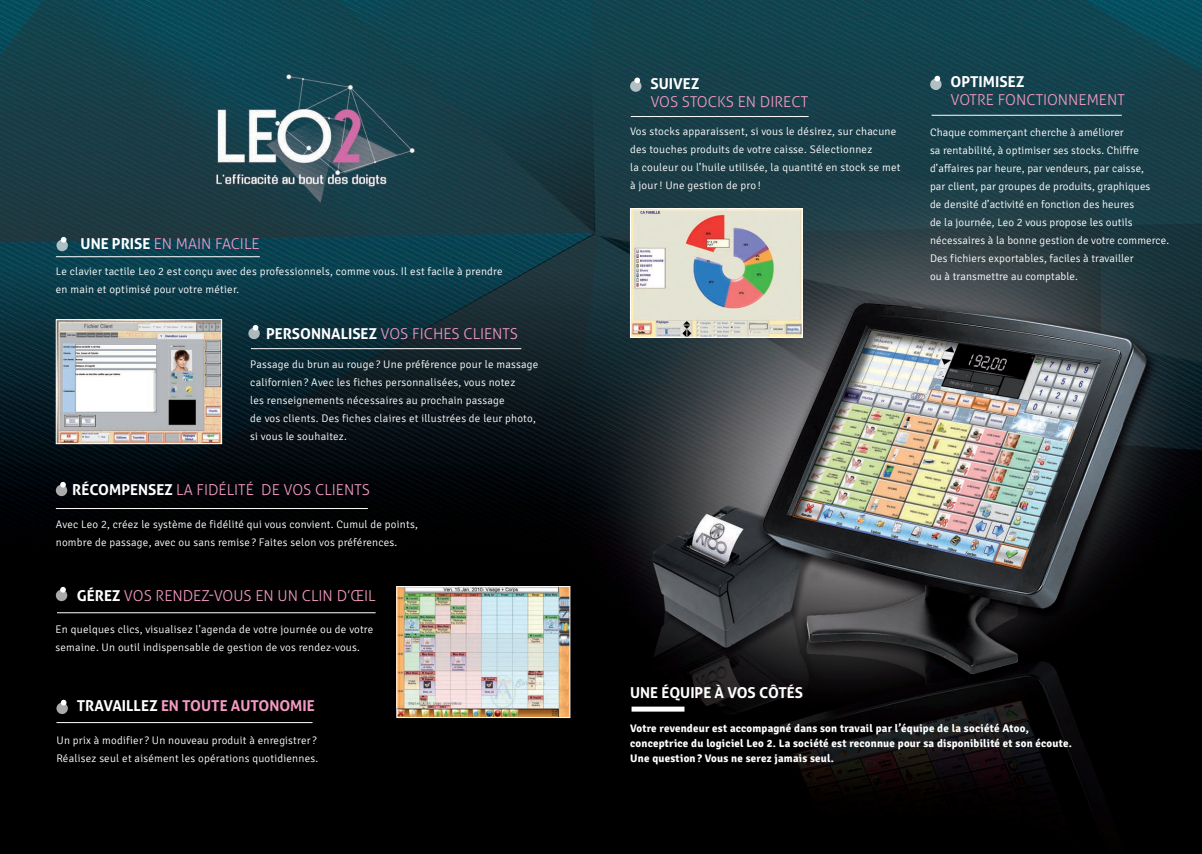
<style>
.page{position:relative;width:1202px;height:854px;background:#fff}
.page>*{position:absolute;margin:0;border:0;box-sizing:border-box;transform-origin:0 0}
.t1{font:300 15px "Aller";letter-spacing:-.015em;color:#f499c2}
.t2{font:700 15px "Aller";color:#fff}
.t3{font:700 15px "Aller";color:#f499c2}
.t4{font:300 11px/18px "Signika";letter-spacing:.02em;color:#fff}
.t5{font:700 11px/15px "Signika";letter-spacing:.02em;color:#fff}
.s1{font-weight:300;color:#f499c2}
.s2{font-weight:700;color:#fff}
.s3{color:#fff}
</style>
<div class="page">
<img style="left:0;top:0;width:1202px;height:853px">
<hr style="left:56px;top:508px;width:312px;height:1px;background:#fff">
<hr style="left:56px;top:256px;width:204px;height:1px;background:#fff">
<hr style="left:251px;top:348px;width:270px;height:1px;background:#fff">
<hr style="left:631px;top:116px;width:178px;height:1px;background:#fff">
<hr style="left:931px;top:115px;width:191px;height:1px;background:#fff">
<svg style="left:248px;top:327px;width:12px;height:12px"></svg>
<svg style="left:253px;top:325px;width:5px;height:5px"></svg>
<svg style="left:56px;top:240px;width:12px;height:11px"></svg>
<svg style="left:61px;top:237px;width:6px;height:5px"></svg>
<hr style="left:57px;top:612px;width:319px;height:1px;background:#fff">
<svg style="left:56px;top:589px;width:11px;height:12px"></svg>
<svg style="left:60px;top:586px;width:6px;height:6px"></svg>
<svg style="left:56px;top:484px;width:11px;height:12px"></svg>
<svg style="left:60px;top:481px;width:6px;height:6px"></svg>
<hr style="left:56px;top:722px;width:257px;height:1px;background:#fff">
<svg style="left:56px;top:702px;width:12px;height:11px"></svg>
<svg style="left:61px;top:699px;width:6px;height:6px"></svg>
<svg style="left:630px;top:80px;width:11px;height:12px"></svg>
<svg style="left:634px;top:77px;width:6px;height:6px"></svg>
<svg style="left:930px;top:79px;width:12px;height:11px"></svg>
<svg style="left:934px;top:76px;width:6px;height:5px"></svg>
<div style="left:631px;top:706px;width:53px;height:5px;background:#fff"></div>
<img style="left:58px;top:321px;width:162px;height:121px">
<div style="left:56px;top:319px;width:166px;height:125px;border:1px solid #fff"></div>
<img style="left:399px;top:588px;width:169px;height:127px">
<div style="left:397px;top:586px;width:173px;height:131px;border:1px solid #fff"></div>
<img style="left:632px;top:210px;width:169px;height:125px">
<div style="left:630px;top:208px;width:173px;height:129px;border:1px solid #fff"></div>
<h1 class="t2" style="left:81px;top:234px;width:105px">UNE PRISE <span class="s1">EN MAIN</span></h1>
<h1 class="t1" style="left:215px;top:234px;width:9px">FACILE</h1>
<p class="t4" style="left:56px;top:262px;width:448px">Le clavier tactile Leo 2 est conçu avec des professionnels, comme vous. Il est facile à prendre en main et optimisé pour votre métier.</p>
<h1 class="t2" style="left:266px;top:324px;width:155px">PERSONNALISEZ <span class="s1">VOS FICHES</span></h1>
<h1 class="t1" style="left:463px;top:324px;width:9px">CLIENTS</h1>
<p class="t4" style="left:250px;top:355px;width:289px">Passage du brun au rouge ? Une préférence pour le massage californien ? Avec les fiches personnalisées, vous notez<br>les renseignements nécessaires au prochain passage<br>de vos clients. Des fiches claires et illustrées de leur photo, si vous le souhaitez.</p>
<h1 class="t2" style="left:72px;top:480px;width:133px">RÉCOMPENSEZ <span class="s1">LA FIDÉLITÉ</span></h1>
<h1 class="t1" style="left:261px;top:480px;width:63px">DE VOS CLIENTS</h1>
<p class="t4" style="left:56px;top:515px;width:363px">Avec Leo 2, créez le système de fidélité qui vous convient. Cumul de points, nombre de passage, avec ou sans remise ? Faites selon vos préférences.</p>
<h1 class="t1" style="left:77px;top:586px;width:89px"><span class="s2">GÉREZ</span> VOS RENDE</h1>
<h1 class="t1" style="left:201px;top:586px;width:109px">Z-VOUS EN UN CLIN</h1>
<h1 class="t1" style="left:337px;top:586px;width:34px">D’ŒIL</h1>
<p class="t4" style="left:56px;top:620px;width:319px">En quelques clics, visualisez l'agenda de votre journée ou de votre semaine. Un outil indispensable de gestion de vos rendez-vous.</p>
<h1 class="t3" style="left:77px;top:696px;width:240px"><span class="s3">TRAVAILLEZ</span> EN TOUTE AUTONOMIE</h1>
<p class="t4" style="left:56px;top:731px;width:263px">Un prix à modifier? Un nouveau produit à enregistrer?<br>Réalisez seul et aisément les opérations quotidiennes.</p>
<h1 class="t2" style="left:650px;top:74px;width:50px">SUIVEZ</h1>
<h1 class="t1" style="left:650px;top:93px;width:41px">VOS STOC</h1>
<h1 class="t1" style="left:717px;top:93px;width:52px">KSEN DIRECT</h1>
<h1 class="t2" style="left:950px;top:73px;width:75px">OPTIMISEZ</h1>
<h1 class="t1" style="left:950px;top:91px;width:13px">VOTRE</h1>
<h1 class="t1" style="left:998px;top:91px;width:10px">FONCTIONNEMENT</h1>
<p class="t4" style="left:630px;top:123px;width:272px">Vos stocks apparaissent, si vous le désirez, sur chacune des touches produits de votre caisse. Sélectionnez<br>la couleur ou l’huile utilisée, la quantité en stock se met à jour! Une gestion de pro !</p>
<p class="t4" style="left:930px;top:123px;width:241px">Chaque commerçant cherche à améliorer<br>sa rentabilité, à optimiser ses stocks. Chiffre d’affaires par heure, par vendeurs, par caisse,<br>par client, par groupes de produits, graphiques<br>de densité d’activité en fonction des heures<br>de la journée…, Leo 2 vous propose les outils nécessaires à la bonne gestion de votre commerce.<br>Des fichiers exportables, faciles à travailler<br>ou à transmettre au comptable.</p>
<h1 class="t2" style="left:630px;top:682px;width:174px">UNE ÉQUIPE À VOS CÔTÉS</h1>
<p class="t5" style="left:630px;top:720px;width:443px">Votre revendeur est accompagné dans son travail par l’équipe de la société Atoo, conceptrice du logiciel Leo 2. La société est reconnue pour sa disponibilité et son écoute.<br>Une question ? Vous ne serez jamais seul.</p>
</div>
